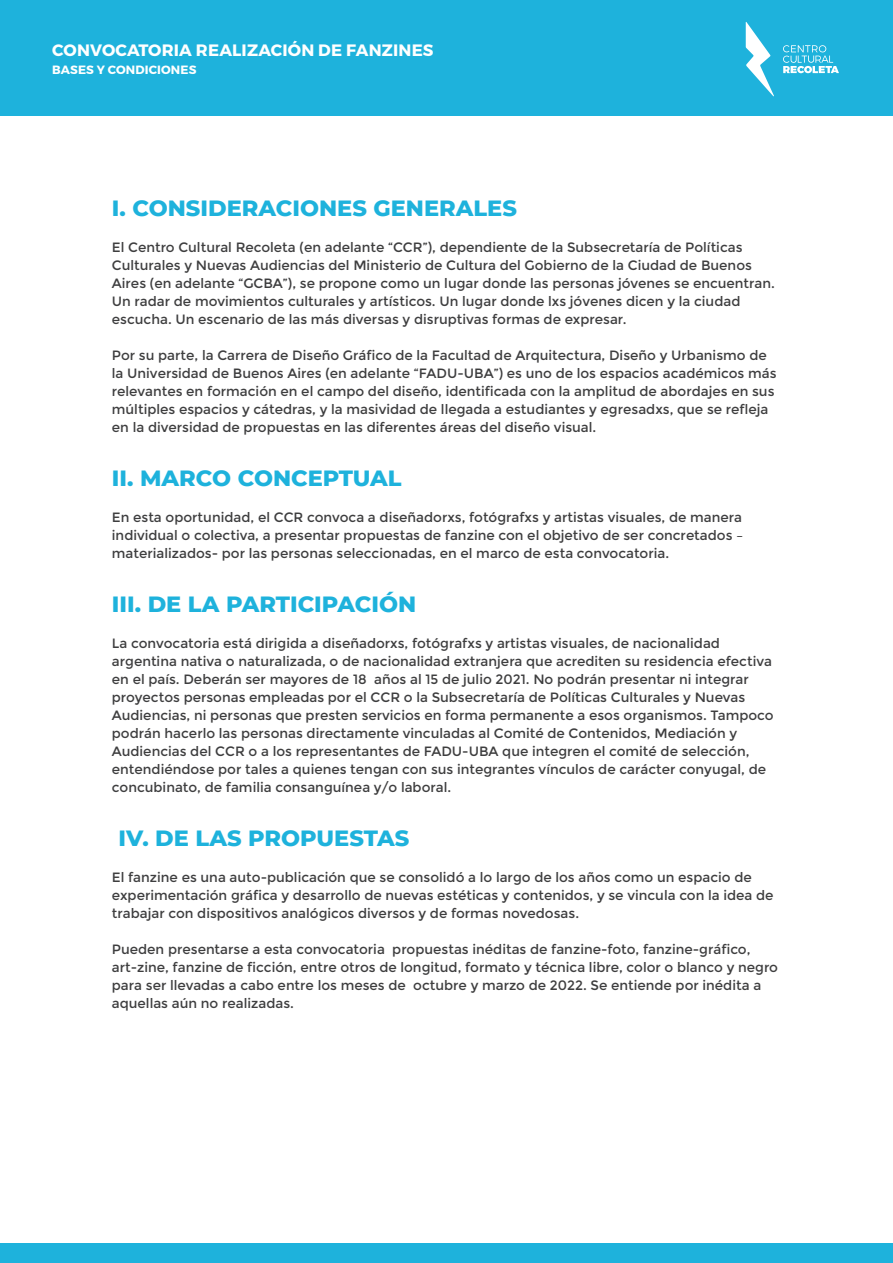
<style>
.page{position:relative;width:893px;height:1263px;background:#fff}
.page>*{position:absolute;margin:0;border:0;box-sizing:border-box;transform-origin:0 0}
.t1{font:800 22.5px "Montserrat";color:#1eb2dc}
.t2{font:700 16.5px "Montserrat";letter-spacing:.01em;color:#fff}
.t3{font:13.5px/18px "Montserrat";color:#3e3e3f}
.t4{font:700 12px "Montserrat";letter-spacing:.01em;color:#fff}
</style>
<div class="page">
<div style="left:0;top:0;width:893px;height:116px;background:#1eb2dc"></div>
<div style="left:0;top:1243px;width:893px;height:20px;background:#1eb2dc"></div>
<svg style="left:746px;top:22px;width:28px;height:74px"></svg>
<svg style="left:783px;top:45px;width:56px;height:28px"></svg>
<p class="t2" style="left:52px;top:40px;width:383px">CONVOCATORIA REALIZACIÓN DE FANZINES</p>
<p class="t4" style="left:52px;top:62px;width:146px">BASES Y CONDICIONES</p>
<h1 class="t1" style="left:112px;top:192px;width:407px">I. CONSIDERACIONES GENERALES</h1>
<p class="t3" style="left:112px;top:238px;width:664px">El Centro Cultural Recoleta (en adelante “CCR”), dependiente de la Subsecretaría de Políticas Culturales y Nuevas Audiencias del Ministerio de Cultura del Gobierno de la Ciudad de Buenos Aires (en adelante “GCBA”), se propone como un lugar donde las personas jóvenes se encuentran.<br>Un radar de movimientos culturales y artísticos. Un lugar donde lxs jóvenes dicen y la ciudad escucha. Un escenario de las más diversas y disruptivas formas de expresar.</p>
<p class="t3" style="left:112px;top:346px;width:666px">Por su parte, la Carrera de Diseño Gráfico de la Facultad de Arquitectura, Diseño y Urbanismo de la Universidad de Buenos Aires (en adelante “FADU-UBA”) es uno de los espacios académicos más relevantes en formación en el campo del diseño, identificada con la amplitud de abordajes en sus múltiples espacios y cátedras, y la masividad de llegada a estudiantes y egresadxs, que se refleja en la diversidad de propuestas en las diferentes áreas del diseño visual.</p>
<h1 class="t1" style="left:112px;top:462px;width:291px">II. MARCO CONCEPTUAL</h1>
<p class="t3" style="left:112px;top:508px;width:633px;text-align:justify">En esta oportunidad, el CCR convoca a diseñadorxs, fotógrafxs y artistas visuales, de manera individual o colectiva, a presentar propuestas de fanzine con el objetivo de ser concretados – materializados- por las personas seleccionadas, en el marco de esta convocatoria.</p>
<h1 class="t1" style="left:112px;top:588px;width:306px">III. DE LA PARTICIPACIÓN</h1>
<p class="t3" style="left:112px;top:634px;width:663px">La convocatoria está dirigida a diseñadorxs, fotógrafxs y artistas visuales, de nacionalidad argentina nativa o naturalizada, o de nacionalidad extranjera que acrediten su residencia efectiva en el país. Deberán ser mayores de 18 años al 15 de julio 2021. No podrán presentar ni integrar proyectos personas empleadas por el CCR o la Subsecretaría de Políticas Culturales y Nuevas Audiencias, ni personas que presten servicios en forma permanente a esos organismos. Tampoco podrán hacerlo las personas directamente vinculadas al Comité de Contenidos, Mediación y Audiencias del CCR o a los representantes de FADU-UBA que integren el comité de selección, entendiéndose por tales a quienes tengan con sus integrantes vínculos de carácter conyugal, de concubinato, de familia consanguínea y/o laboral.</p>
<h1 class="t1" style="left:118px;top:822px;width:292px">IV. DE LAS PROPUESTAS</h1>
<p class="t3" style="left:112px;top:868px;width:663px">El fanzine es una auto-publicación que se consolidó a lo largo de los años como un espacio de experimentación gráfica y desarrollo de nuevas estéticas y contenidos, y se vincula con la idea de trabajar con dispositivos analógicos diversos y de formas novedosas.</p>
<p class="t3" style="left:112px;top:940px;width:668px">Pueden presentarse a esta convocatoria propuestas inéditas de fanzine-foto, fanzine-gráfico, art-zine, fanzine de ficción, entre otros de longitud, formato y técnica libre, color o blanco y negro para ser llevadas a cabo entre los meses de octubre y marzo de 2022. Se entiende por inédita a aquellas aún no realizadas.</p>
</div>
